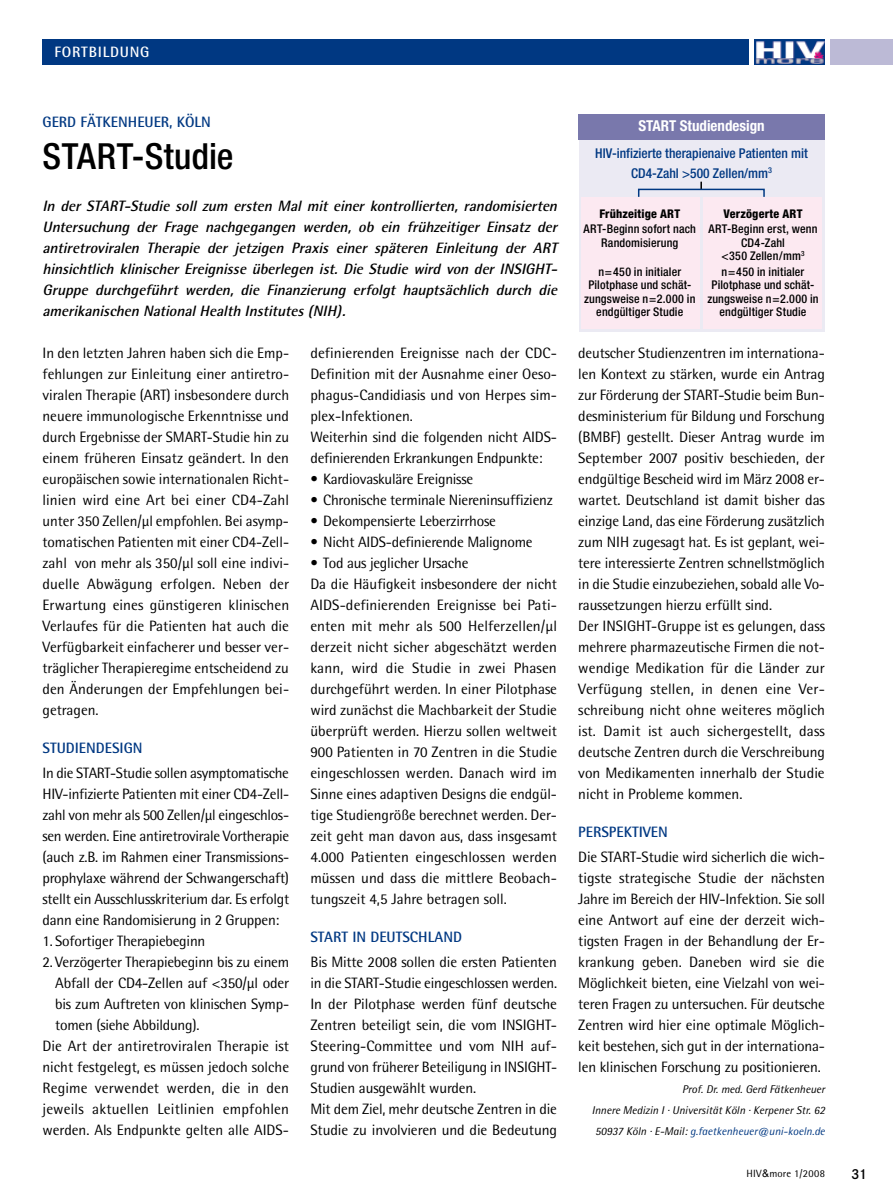
<style>
.page{position:relative;width:893px;height:1191px;background:#fff}
.page>*{position:absolute;margin:0;border:0;box-sizing:border-box;transform-origin:0 0}
.t1{font:500 condensed 36px "Helvetica Neue";letter-spacing:.01em;color:#000}
.t2{font:15px/21px "Rotis Semi Sans";letter-spacing:-.005em;color:#000}
.t3{font:italic 700 15px/21px "Rotis Semi Sans";color:#000}
.t4{font:700 15px "Rotis Semi Sans";color:#003882}
.t5{font:700 condensed 15px "Helvetica Neue";color:#fff}
.t6{font:700 15px "Rotis Semi Sans";letter-spacing:.05em;color:#fff}
.t7{font:600 15px "Corporate S";color:#000}
.t8{font:500 condensed 13.5px/19.2px "Helvetica Neue";color:#003882;text-align:center}
.t9{font:500 condensed 12px/13.5px "Helvetica Neue";letter-spacing:.015em;color:#000;text-align:center}
.t10{font:800 condensed 12px "Helvetica Neue";letter-spacing:.015em;color:#000}
.t11{font:italic 11.25px/21px "Rotis Semi Sans";color:#000;text-align:justify}
.t12{font:10.5px "Rotis Semi Sans";letter-spacing:.02em;color:#000}
.s1{color:#003882}
.s2{font-family:"Arial"}
</style>
<div class="page">
<div style="left:579px;top:114px;width:246px;height:218px;background:#ebeaf3"></div>
<div style="left:581px;top:197px;width:119px;height:132px;background:#fce9f1"></div>
<div style="left:703px;top:197px;width:119px;height:132px;background:#fce9f1"></div>
<div style="left:831px;top:39px;width:62px;height:25px;background:#bcbad6"></div>
<div style="left:43px;top:39px;width:705px;height:25px;background:#003882"></div>
<img style="left:755px;top:40px;width:70px;height:24px">
<svg style="left:700px;top:182px;width:2px;height:7px"></svg>
<div style="left:578px;top:114px;width:247px;height:25px;background:#7978ac"></div>
<div style="left:638px;top:189px;width:127px;height:9px;border:2px solid #003882"></div>
<p class="t6" style="left:55px;top:43px;width:96px">FORTBILDUNG</p>
<p class="t4" style="left:43px;top:112px;width:170px">GERD FÄTKENHEUER, KÖLN</p>
<h1 class="t1" style="left:43px;top:135px;width:193px">START-Studie</h1>
<p class="t3" style="left:43px;top:195px;width:520px">In der START-Studie soll zum ersten Mal mit einer kontrollierten, randomisierten Untersuchung der Frage nachgegangen werden, ob ein frühzeitiger Einsatz der antiretroviralen Therapie der jetzigen Praxis einer späteren Einleitung der ART hinsichtlich klinischer Ereignisse überlegen ist. Die Studie wird von der INSIGHT</p>
<p class="t3" style="left:43px;top:258px;width:520px;text-align:justify;text-indent:508px">- Gruppe durchgeführt werden, die Finanzierung erfolgt hauptsächlich durch die amerikanischen NationalHealth Institutes(NIH).</p>
<p class="t2" style="left:43px;top:342px;width:248px;text-align:justify">In den letzten Jahren haben sich die Emp&shy;fehlungen zur Einleitung einer antiretro&shy;viralen Therapie (ART) insbesondere durch neuere immunologische Erkenntnisse und durch Ergebnisse der SMART-Studie hin zu einem früheren Einsatz geändert. In den europäischen sowie internationalen Richt&shy;linien wird eine Art bei einer CD4-Zahl unter 350 Zellen/µl empfohlen. Bei asymp&shy;tomatischen Patienten mit einer CD4-Zell&shy;zahl von mehr als 350/µl soll eine indivi&shy;duelle Abwägung erfolgen. Neben der Erwartung eines günstigeren klinischen Verlaufes für die Patienten hat auch die Verfügbarkeit einfacherer und besser ver&shy;träglicher Therapieregime entscheidend zu den Änderungen der Empfehlungen bei&shy;getragen.</p>
<p class="t4" style="left:43px;top:738px;width:102px">STUDIENDESIGN</p>
<p class="t2" style="left:43px;top:762px;width:248px;text-align:justify">In die START-Studie sollen asymptomatische HIV-infizierte Patienten mit einer CD4-Zell&shy;zahl von mehr als 500 Zellen/µl eingeschlos&shy;sen werden. Eine antiretrovirale Vortherapie (auch z.B. im Rahmen einer Transmissions&shy;prophylaxe während der Schwangerschaft) stellt ein Ausschlusskriterium dar. Es erfolgt dann eine Randomisierung in 2 Gruppen:</p>
<p class="t2" style="left:43px;top:930px;width:164px">1. Sofortiger Therapiebeginn</p>
<p class="t2" style="left:43px;top:951px;width:248px">2. Verzögerter Therapiebeginn bis zu einem</p>
<p class="t2" style="left:55px;top:972px;width:235px">Abfall der CD4-Zellen auf &lt;350/µl oder</p>
<p class="t2" style="left:55px;top:993px;width:235px">bis zum Auftreten von klinischen Symp-</p>
<p class="t2" style="left:55px;top:1014px;width:146px">tomen (siehe Abbildung).</p>
<p class="t2" style="left:43px;top:1035px;width:248px">Die Art der antiretroviralen Therapie ist</p>
<p class="t2" style="left:43px;top:1056px;width:248px">nicht festgelegt, es müssen jedoch solche</p>
<p class="t2" style="left:43px;top:1077px;width:248px">Regime verwendet werden, die in den</p>
<p class="t2" style="left:43px;top:1098px;width:248px">jeweils aktuellen Leitlinien empfohlen</p>
<p class="t2" style="left:43px;top:1119px;width:248px">werden. Als Endpunkte gelten alle AIDS-</p>
<p class="t2" style="left:310px;top:342px;width:248px">definierenden Ereignisse nach der CDC-Definition mit der Ausnahme einer Oeso&shy;phagus-Candidiasis und von Herpes sim&shy;plex-Infektionen.<br>Weiterhin sind die folgenden nicht AIDS&shy;definierenden Erkrankungen Endpunkte:</p>
<p class="t2" style="left:310px;top:468px;width:164px">• Kardiovaskuläre Ereignisse</p>
<p class="t2" style="left:310px;top:489px;width:244px">• Chronische terminale Niereninsuffizienz</p>
<p class="t2" style="left:310px;top:510px;width:187px">• Dekompensierte Leberzirrhose</p>
<p class="t2" style="left:310px;top:531px;width:224px">• Nicht AIDS-definierende Malignome</p>
<p class="t2" style="left:310px;top:552px;width:248px">• Tod aus jeglicher Ursache<br>Da die Häufigkeit insbesondere der nicht AIDS-definierenden Ereignisse bei Pati&shy;enten mit mehr als 500 Helferzellen/µl derzeit nicht sicher abgeschätzt werden kann, wird die Studie in zwei Phasen durchgeführt werden. In einer Pilotphase wird zunächst die Machbarkeit der Studie überprüft werden. Hierzu sollen weltweit 900 Patienten in 70 Zentren in die Studie eingeschlossen werden. Danach wird im Sinne eines adaptiven Designs die endgül&shy;tige Studiengröße berechnet werden. Der&shy;zeit geht man davon aus, dass insgesamt 4.000 Patienten eingeschlossen werden müssen und dass die mittlere Beobach&shy;tungszeit 4,5 Jahre betragen soll.</p>
<p class="t4" style="left:310px;top:927px;width:153px">START IN DEUTSCHLAND</p>
<p class="t2" style="left:310px;top:951px;width:248px">Bis Mitte 2008 sollen die ersten Patienten in die START-Studie eingeschlossen werden.<br>In der Pilotphase werden fünf deutsche Zentren beteiligt sein, die vom INSIGHT-Steering-Committee und vom NIH auf&shy;grund von früherer Beteiligung in INSIGHT-Studien ausgewählt wurden.<br>Mit dem Ziel, mehr deutsche Zentren in die Studie zu involvieren und die Bedeutung</p>
<p class="t5" style="left:638px;top:117px;width:128px">START Studiendesign</p>
<p class="t8" style="left:595px;top:144px;width:214px">HIV-infizierte therapienaive Patienten mit<br>CD4-Zahl &gt;500 Zellen/mm<sup>3</sup></p>
<p class="t10" style="left:723px;top:206px;width:81px">Verzögerte ART</p>
<p class="t9" style="left:708px;top:222px;width:110px">ART-Beginn erst, wenn<br>CD4-Zahl<br>&lt;350 Zellen/mm<sup>3</sup></p>
<p class="t9" style="left:707px;top:265px;width:113px">n=450 in initialer<br>Pilotphase und schät&shy;zungsweise n=2.000 in endgültiger Studie</p>
<p class="t10" style="left:599px;top:206px;width:82px">Frühzeitige ART</p>
<p class="t9" style="left:584px;top:222px;width:114px">ART-Beginn sofort nach<br>Randomisierung</p>
<p class="t9" style="left:584px;top:265px;width:113px">n=450 in initialer<br>Pilotphase und schät&shy;zungsweise n=2.000 in endgültiger Studie</p>
<p class="t2" style="left:578px;top:342px;width:248px">deutscher Studienzentren im internationa&shy;len Kontext zu stärken, wurde ein Antrag zur Förderung der START-Studie beim Bun&shy;desministerium für Bildung und Forschung (BMBF) gestellt. Dieser Antrag wurde im September 2007 positiv beschieden, der endgültige Bescheid wird im März 2008 er&shy;wartet. Deutschland ist damit bisher das einzige Land, das eine Förderung zusätzlich zum NIH zugesagt hat. Es ist geplant, wei&shy;tere interessierte Zentren schnellstmöglich in die Studie einzubeziehen, sobald alle Vo&shy;raussetzungen hierzu erfüllt sind.<br>Der INSIGHT-Gruppe ist es gelungen, dass mehrere pharmazeutische Firmen die not&shy;wendige Medikation für die Länder zur Verfügung stellen, in denen eine Ver&shy;schreibung nicht ohne weiteres möglich ist. Damit ist auch sichergestellt, dass deutsche Zentren durch die Verschreibung von Medikamenten innerhalb der Studie nicht in Probleme kommen.</p>
<p class="t4" style="left:578px;top:822px;width:91px">PERSPEKTIVEN</p>
<p class="t2" style="left:578px;top:846px;width:248px;text-align:justify">Die START-Studie wird sicherlich die wich&shy;tigste strategische Studie der nächsten Jahre im Bereich der HIV-Infektion. Sie soll eine Antwort auf eine der derzeit wich&shy;tigsten Fragen in der Behandlung der Er&shy;krankung geben. Daneben wird sie die Möglichkeit bieten, eine Vielzahl von wei&shy;teren Fragen zu untersuchen. Für deutsche Zentren wird hier eine optimale Möglich&shy;keit bestehen, sich gut in der internationa&shy;len klinischen Forschung zu positionieren.</p>
<p class="t11" style="left:592px;top:1078px;width:235px;text-indent:90px">Prof. Dr. med. Gerd Fätkenheuer Innere Medizin I · Universität Köln · Kerpener Str. 62<br>50937 Köln · E-Mail: <span class="s1">g.faetkenheuer@uni-koeln.de</span></p>
<p class="t12" style="left:747px;top:1167px;width:80px">HIV<span class="s2">&amp;</span>more 1/2008</p>
<p class="t7" style="left:851px;top:1165px;width:17px">31</p>
</div>
